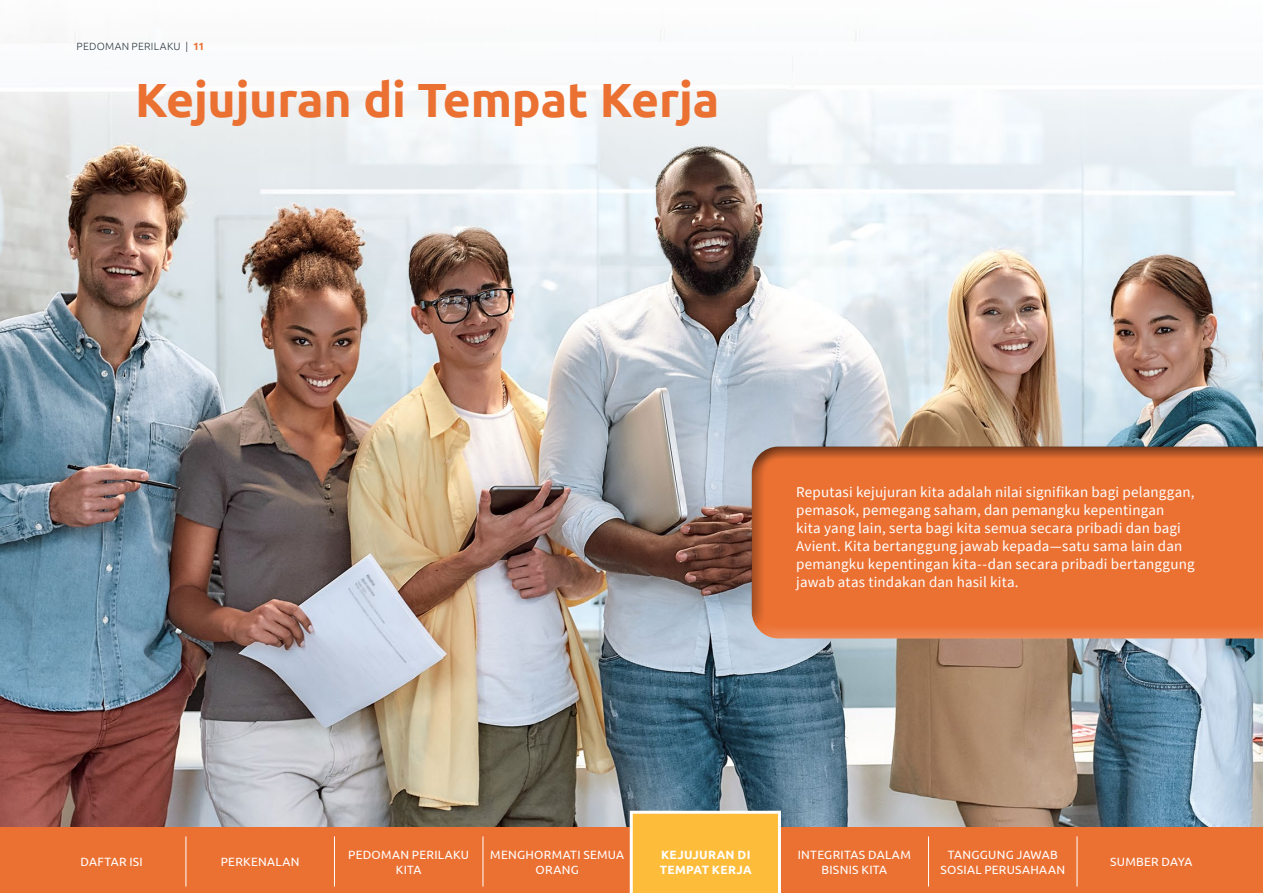
<style>
.page{position:relative;width:1263px;height:893px;background:#fff}
.page>*{position:absolute;margin:0;border:0;box-sizing:border-box;transform-origin:0 0}
.t1{font:700 48px "Ubuntu";letter-spacing:-.005em;color:#eb7133}
.t2{font:15px/18px "Source Sans Pro";letter-spacing:.01em;color:#fff}
.t3{font:12px/15px "Ubuntu";letter-spacing:.025em;color:#fff;text-align:center}
.t4{font:700 12px/15px "Ubuntu";letter-spacing:.025em;color:#fff}
.t5{font:300 10.5px "Ubuntu";letter-spacing:.025em;color:#313d44}
.s1{font-weight:700;color:#eb7133}
</style>
<div class="page">
<img style="left:0;top:31px;width:1263px;height:796px">
<div style="left:746px;top:453px;width:517px;height:186px;background:#ed854f"></div>
<div style="left:738px;top:434px;width:525px;height:198px;background:#000;opacity:.75"></div>
<div style="left:0;top:827px;width:1263px;height:66px;background:#eb7133"></div>
<svg style="left:628px;top:809px;width:154px;height:84px;background:#f8be49"></svg>
<hr style="left:186px;top:836px;width:1px;height:50px;background:#fff">
<hr style="left:334px;top:836px;width:1px;height:50px;background:#fff">
<hr style="left:483px;top:836px;width:1px;height:50px;background:#fff">
<hr style="left:631px;top:836px;width:1px;height:50px;background:#fff">
<hr style="left:780px;top:836px;width:1px;height:50px;background:#fff">
<hr style="left:928px;top:836px;width:1px;height:50px;background:#fff">
<hr style="left:1077px;top:836px;width:1px;height:50px;background:#fff">
<p class="t5" style="left:77px;top:40px;width:129px">PEDOMAN PERILAKU | <span class="s1">11</span></p>
<h1 class="t1" style="left:135px;top:71px;width:586px">Kejujuran di Tempat Kerja</h1>
<p class="t2" style="left:796px;top:483px;width:400px">Reputasi kejujuran kita adalah nilai signifikan bagi pelanggan, pemasok, pemegang saham, dan pemangku kepentingan<br>kita yang lain, serta bagi kita semua secara pribadi dan bagi Avient. Kita bertanggung jawab kepada—satu sama lain dan pemangku kepentingan kita--dan secara pribadi bertanggung jawab atas tindakan dan hasil kita.</p>
<p class="t3" style="left:80px;top:854px;width:64px">DAFTAR ISI</p>
<p class="t3" style="left:221px;top:854px;width:80px">PERKENALAN</p>
<p class="t3" style="left:348px;top:846px;width:123px">PEDOMAN PERILAKU<br>KITA</p>
<p class="t3" style="left:490px;top:846px;width:135px">MENGHORMATI SEMUA<br>ORANG</p>
<p class="t4" style="left:660px;top:847px;width:93px">KEJUJURAN DI<br>TEMPAT KERJA</p>
<p class="t3" style="left:798px;top:846px;width:115px">INTEGRITAS DALAM<br>BISNIS KITA</p>
<p class="t3" style="left:940px;top:846px;width:126px">TANGGUNG JAWAB<br>SOSIAL PERUSAHAAN</p>
<p class="t3" style="left:1110px;top:854px;width:84px">SUMBER DAYA</p>
</div>
